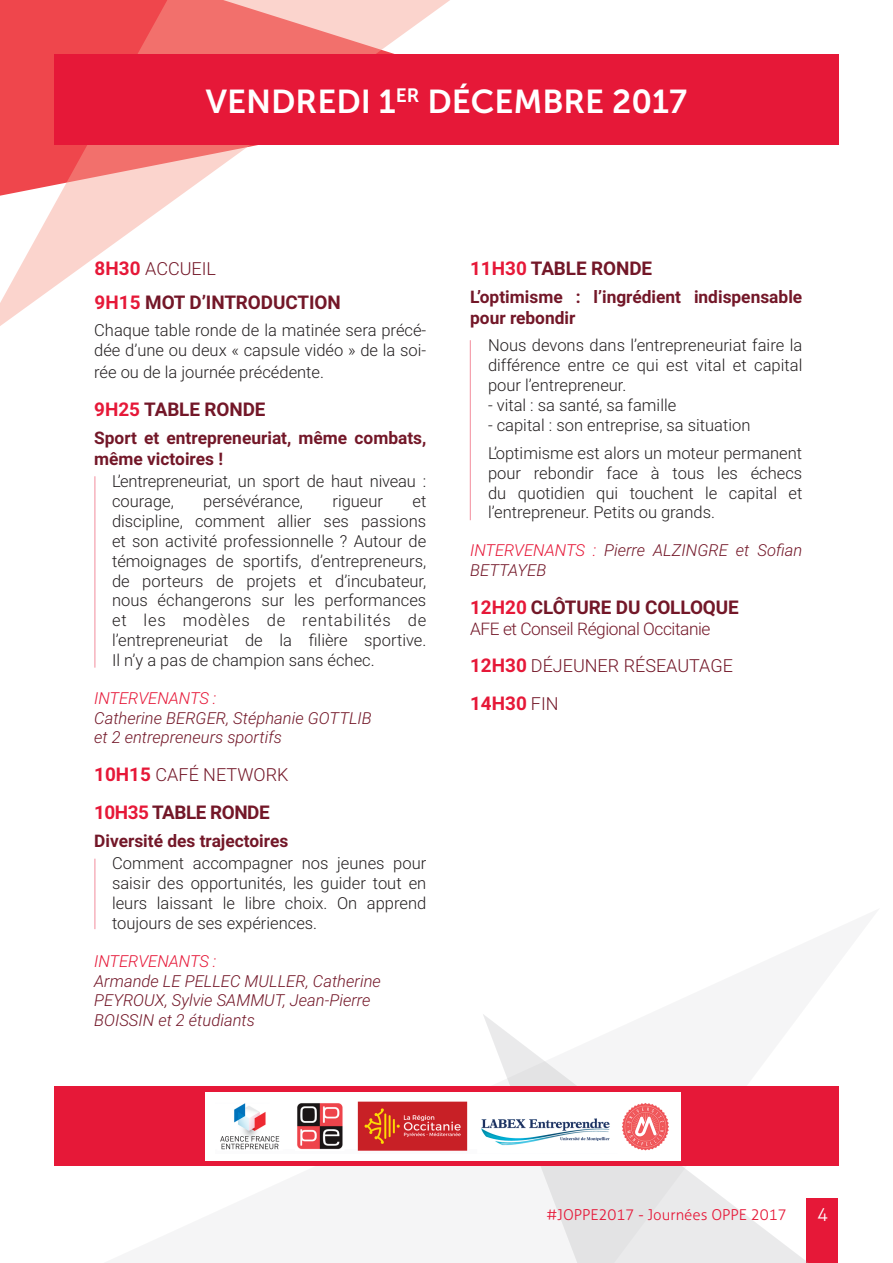
<style>
.page{position:relative;width:893px;height:1263px;background:#fff}
.page>*{position:absolute;margin:0;border:0;box-sizing:border-box;transform-origin:0 0}
.t1{font:33px "Museo Sans 700";color:#fff}
.t2{font:700 18.9px "Roboto";letter-spacing:-.005em;color:#731728}
.t3{font:700 18.9px "Roboto";letter-spacing:-.025em;color:#731728}
.t4{font:700 18.9px "Roboto";color:#e61838}
.t5{font:300 18px "Roboto";color:#731728}
.t6{font:300 18px "Aller";color:#fff}
.t7{font:700 17.4px/20.9px "Roboto";color:#731728}
.t8{font:300 17.4px "Roboto";letter-spacing:-.025em;color:#731728}
.t9{font:300 16.5px/19.8px "Roboto";color:#231f20;text-align:justify}
.t10{font:italic 300 16.5px/19.8px "Roboto";color:#731728}
.t11{font:italic 300 16.5px "Roboto";letter-spacing:-.005em;color:#e61838}
.t12{font:300 15px "Aller";color:#e61838}
.s1{font-weight:300;font-size:18px;color:#731728}
.s2{color:#e61838}
.s3{font-weight:700;font-size:18.9px;color:#e61838}
</style>
<div class="page">
<svg style="left:94px;top:908px;width:744px;height:355px"></svg>
<svg style="left:0;top:0;width:450px;height:326px"></svg>
<div style="left:54px;top:54px;width:785px;height:91px;background:#e61838"></div>
<hr style="left:95px;top:476px;width:1px;height:192px;background:#e61838">
<hr style="left:95px;top:859px;width:1px;height:70px;background:#e61838">
<hr style="left:470px;top:340px;width:1px;height:180px;background:#e61838">
<div style="left:54px;top:1086px;width:785px;height:80px;background:#e61838"></div>
<div style="left:205px;top:1092px;width:475px;height:68px;background:#fff"></div>
<img style="left:220px;top:1101px;width:449px;height:50px">
<h1 class="t1" style="left:206px;top:83px;width:129px">VENDREDI</h1>
<h1 class="t1" style="left:379px;top:83px;width:310px">1<sup>ER</sup> DÉCEMBRE 2017</h1>
<p class="t4" style="left:95px;top:255px;width:63px">8H30 <span class="s1">Acc</span></p>
<p class="t5" style="left:180px;top:256px;width:32px">ueil</p>
<p class="t2" style="left:95px;top:289px;width:124px"><span class="s2">9H15</span> MOT D’introduction</p>
<p class="t9" style="left:94px;top:319px;width:334px">Chaque table ronde de la matinée sera précé&shy;dée d’une ou deux « capsule vidéo » de la soi-</p>
<p class="t9" style="left:94px;top:362px;width:231px">rée ou de la journée précédente.</p>
<p class="t2" style="left:94px;top:396px;width:173px"><span class="s2">9H25</span> TABLE RONDE</p>
<p class="t7" style="left:94px;top:427px;width:334px">Sport et entrepreneuriat, même combats, même victoires !</p>
<p class="t9" style="left:112px;top:471px;width:316px">L’entrepreneuriat, un sport de haut niveau : courage,</p>
<p class="t9" style="left:203px;top:491px;width:101px">persévérance,</p>
<p class="t9" style="left:332px;top:491px;width:52px">rigueur</p>
<p class="t9" style="left:112px;top:491px;width:316px;text-indent:300px">et discipline, comment allier ses passions et son activité professionnelle ? Autour de témoignages de sportifs, d’entrepreneurs, de porteurs de projets et d’incubateur, nous échangerons sur les performances et les modèles de rentabilités de l’entrepreneuriat de la filière sportive.<br>I l n’y a pas de champion sans échec.</p>
<p class="t11" style="left:94px;top:686px;width:124px">Intervenants :</p>
<p class="t10" style="left:94px;top:707px;width:264px">Catherine BER GER, Stéphanie Gottlib et 2 entrepreneurs sportifs</p>
<p class="t5" style="left:94px;top:762px;width:196px"><span class="s3">10H15</span> Café Network</p>
<p class="t3" style="left:94px;top:799px;width:177px"><span class="s2">10H35</span> TABLE RONDE</p>
<p class="t7" style="left:94px;top:830px;width:196px">Diversité des trajectoires</p>
<p class="t9" style="left:112px;top:853px;width:316px">Comment accompagner nos jeunes pour saisir des opportunités, les guider tout en leurs laissant le libre choix. On apprend toujours de ses expériences.</p>
<p class="t11" style="left:94px;top:949px;width:124px">Intervenants :</p>
<p class="t10" style="left:94px;top:970px;width:288px">Armande LE PELLEC MULLER, Catherine<br>PEYROUX, Sylvie SAMMUT, Jean-Pierre<br>BOISSIN et 2 étudiants</p>
<p class="t2" style="left:470px;top:255px;width:184px"><span class="s2">11H30</span> TABLE RONDE</p>
<p class="t7" style="left:470px;top:286px;width:334px">L’optimisme : l’ingrédient indispensable pour rebondir</p>
<p class="t9" style="left:488px;top:335px;width:316px">Nous devons dans l’entrepreneuriat faire la différence entre ce qui est vital et capital pour l’entrepreneur.</p>
<p class="t9" style="left:488px;top:394px;width:190px">- vital : sa santé, sa famille</p>
<p class="t9" style="left:488px;top:410px;width:316px;line-height:28.3px">- capital : son entreprise, sa situation<br>L’optimisme est alors un moteur permanent</p>
<p class="t9" style="left:488px;top:462px;width:316px">pour rebondir face à tous les échecs du quotidien qui touchent le capital et l’entrepreneur. Petits ou grands.</p>
<p class="t10" style="left:470px;top:540px;width:334px"><span class="s2">Intervenants :</span> Pierre ALZINGRE et Sofian<br>BETTA</p>
<p class="t10" style="left:518px;top:560px;width:30px">YEB</p>
<p class="t2" style="left:470px;top:594px;width:108px"><span class="s2">12H20</span> Clôture</p>
<p class="t2" style="left:616px;top:594px;width:42px">du collo</p>
<p class="t2" style="left:703px;top:594px;width:25px">que</p>
<p class="t8" style="left:470px;top:616px;width:11px">AFE</p>
<p class="t8" style="left:503px;top:616px;width:209px">et Conseil Régional Occitanie</p>
<p class="t5" style="left:470px;top:653px;width:264px"><span class="s3">12H30</span> Déjeun er réseautage</p>
<p class="t4" style="left:470px;top:690px;width:90px">14H30 <span class="s1">FI N</span></p>
<p class="t12" style="left:546px;top:1206px;width:242px">#JOPPE2017 - Journées OPPE 2017</p>
<p class="t6" style="left:817px;top:1204px;width:12px">4</p>
</div>
